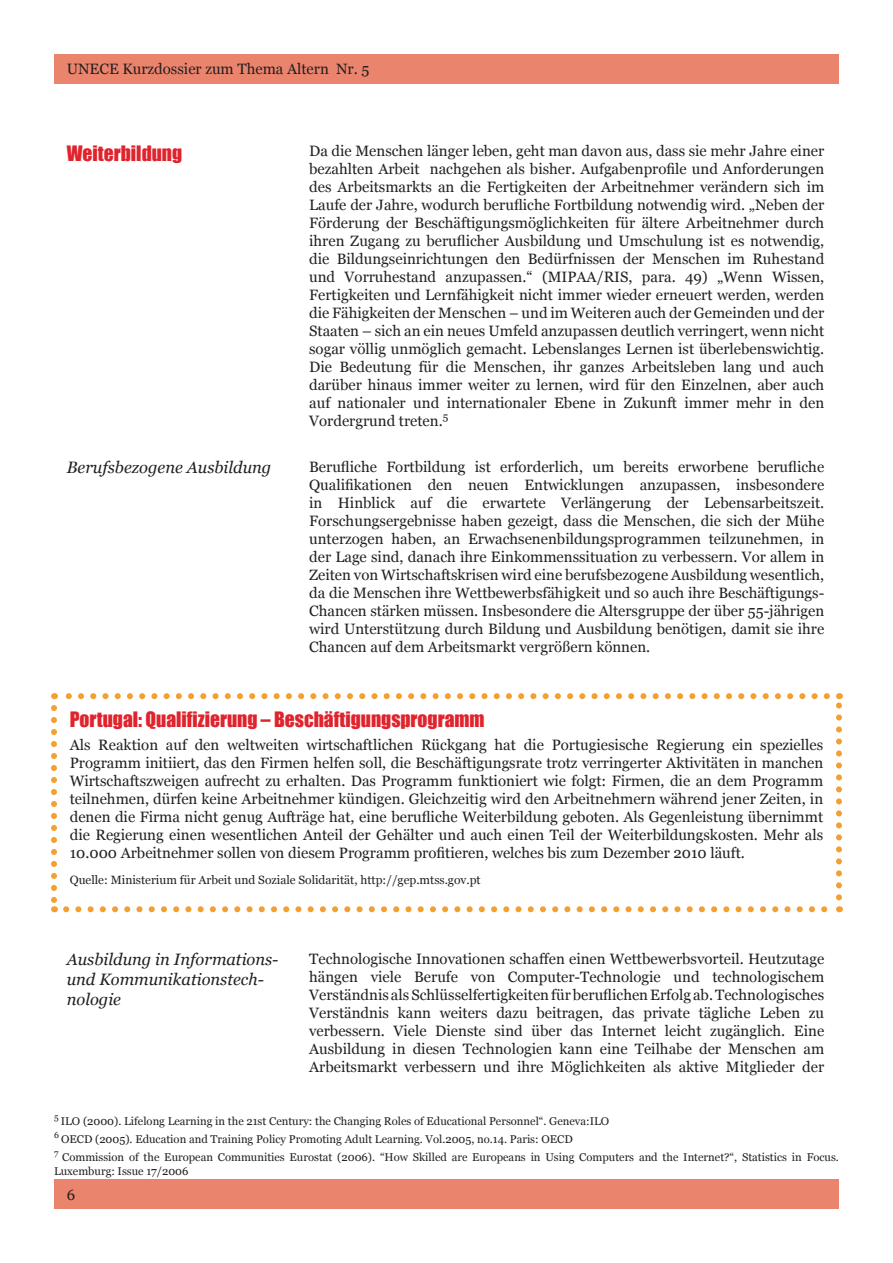
<style>
.page{position:relative;width:893px;height:1263px;background:#fff}
.page>*{position:absolute;margin:0;border:0;box-sizing:border-box;transform-origin:0 0}
.Red_title{font:19.5px "Impact";color:#e0242e}
.Georgia_11_italic{font:italic 16.5px/19.8px "Georgia";color:#231f20}
.Georgia_10_regular{font:15px/18px "Georgia";color:#231f20;text-align:justify}
.Georgia_10_regular-2{font:12px "Georgia";color:#231f20}
.Georgia_10_regular-3{font:11.25px/13.5px "Georgia";color:#231f20}
</style>
<div class="page">
<div style="left:54px;top:54px;width:785px;height:29px;background:#eb846d"></div>
<div style="left:54px;top:1180px;width:785px;height:29px;background:#eb846d"></div>
<svg style="left:66px;top:906px;width:762px;height:6px"></svg>
<svg style="left:51px;top:708px;width:6px;height:204px"></svg>
<svg style="left:836px;top:693px;width:6px;height:204px"></svg>
<svg style="left:54px;top:693px;width:773px;height:6px"></svg>
<p class="Georgia_10_regular" style="left:67px;top:60px;width:304px">UNECE Kurzdossier zum Thema Altern Nr. 5</p>
<p class="Red_title" style="left:67px;top:138px;width:117px">Weiterbildung</p>
<p class="Georgia_10_regular" style="left:309px;top:143px;width:517px">Da die Menschen länger leben, geht man davon aus, dass sie mehr Jahre einer bezahlten Arbeit nachgehen als bisher. Aufgabenprofile und Anforderungen des Arbeitsmarkts an die Fertigkeiten der Arbeitnehmer verändern sich im Laufe der Jahre, wodurch berufliche Fortbildung notwendig wird. „Neben der Förderung der Beschäftigungsmöglichkeiten für ältere Arbeitnehmer durch ihren Zugang zu beruflicher Ausbildung und Umschulung ist es notwendig, die Bildungseinrichtungen den Bedürfnissen der Menschen im Ruhestand und Vorruhestand anzupassen.“ (MIPAA/RIS, para. 49) „Wenn Wissen, Fertigkeiten und Lernfähigkeit nicht immer wieder erneuert werden, werden die Fähigkeiten der Menschen – und im Weiteren auch der Gemeinden und der Staaten – sich an ein neues Umfeld anzupassen deutlich verringert, wenn nicht sogar völlig unmöglich gemacht. Lebenslanges Lernen ist überlebenswichtig.<br>Die Bedeutung für die Menschen, ihr ganzes Arbeitsleben lang und auch darüber hinaus immer weiter zu lernen, wird für den Einzelnen, aber auch auf nationaler und internationaler Ebene in Zukunft immer mehr in den Vordergrund treten.<sup>5</sup></p>
<p class="Georgia_11_italic" style="left:67px;top:457px;width:206px">Berufsbezogene Ausbildung</p>
<p class="Georgia_10_regular" style="left:309px;top:458px;width:517px">Berufliche Fortbildung ist erforderlich, um bereits erworbene berufliche Qualifikationen den neuen Entwicklungen anzupassen, insbesondere in Hinblick auf die erwartete Verlängerung der Lebensarbeitszeit.<br>Forschungsergebnisse haben gezeigt, dass die Menschen, die sich der Mühe unterzogen haben, an Erwachsenenbildungsprogrammen teilzunehmen, in der Lage sind, danach ihre Einkommenssituation zu verbessern. Vor allem in Zeiten von Wirtschaftskrisen wird eine berufsbezogene Ausbildung wesentlich, da die Menschen ihre Wettbewerbsfähigkeit und so auch ihre Beschäftigungs-Chancen stärken müssen. Insbesondere die Altersgruppe der über 55-jährigen wird Unterstützung durch Bildung und Ausbildung benötigen, damit sie ihre Chancen auf dem Arbeitsmarkt vergrößern können.</p>
<p class="Red_title" style="left:70px;top:704px;width:416px">Portugal: Qualifizierung – Beschäftigungsprogramm</p>
<p class="Georgia_10_regular" style="left:70px;top:736px;width:755px">Als Reaktion auf den weltweiten wirtschaftlichen Rückgang hat die Portugiesische Regierung ein spezielles Programm initiiert, das den Firmen helfen soll, die Beschäftigungsrate trotz verringerter Aktivitäten in manchen Wirtschaftszweigen aufrecht zu erhalten. Das Programm funktioniert wie folgt: Firmen, die an dem Programm teilnehmen, dürfen keine Arbeitnehmer kündigen. Gleichzeitig wird den Arbeitnehmern während jener Zeiten, in denen die Firma nicht genug Aufträge hat, eine berufliche Weiterbildung geboten. Als Gegenleistung übernimmt die Regierung einen wesentlichen Anteil der Gehälter und auch einen Teil der Weiterbildungskosten. Mehr als 10.000 Arbeitnehmer sollen von diesem Programm profitieren, welches bis zum Dezember 2010 läuft.</p>
<p class="Georgia_10_regular-2" style="left:70px;top:873px;width:412px">Quelle: Ministerium für Arbeit und Soziale Solidarität, http://gep.mtss.gov.pt</p>
<p class="Georgia_11_italic" style="left:67px;top:950px;width:213px">Ausbildung in Informations&shy;und Kommunikationstech&shy;nologie</p>
<p class="Georgia_10_regular" style="left:309px;top:950px;width:517px">Technologische Innovationen schaffen einen Wettbewerbsvorteil. Heutzutage hängen viele Berufe von Computer-Technologie und technologischem Verständnis alsSchlüsselfertigkeitenfürberuflichenErfolg ab.Technologisches Verständnis kann weiters dazu beitragen, das private tägliche Leben zu verbessern. Viele Dienste sind über das Internet leicht zugänglich. Eine Ausbildung in diesen Technologien kann eine Teilhabe der Menschen am Arbeitsmarkt verbessern und ihre Möglichkeiten als aktive Mitglieder der</p>
<p class="Georgia_10_regular-3" style="left:54px;top:1115px;width:557px"><sup>5</sup> ILO (2000). Lifelong Learning in the 21st Century: the Changing Roles of Educational Personnel“. Geneva:ILO</p>
<p class="Georgia_10_regular-3" style="left:54px;top:1133px;width:520px"><sup>6</sup> OECD (2005). Education and Training Policy Promoting Adult Learning. Vol.2005, no.14. Paris: OECD</p>
<p class="Georgia_10_regular-3" style="left:54px;top:1151px;width:786px"><sup>7</sup> Commission of the European Communities Eurostat (2006). “How Skilled are Europeans in Using Computers and the Internet?“, Statistics in Focus.<br>Luxemburg: Issue 17/2006</p>
<p class="Georgia_10_regular" style="left:67px;top:1186px;width:10px">6</p>
</div>
